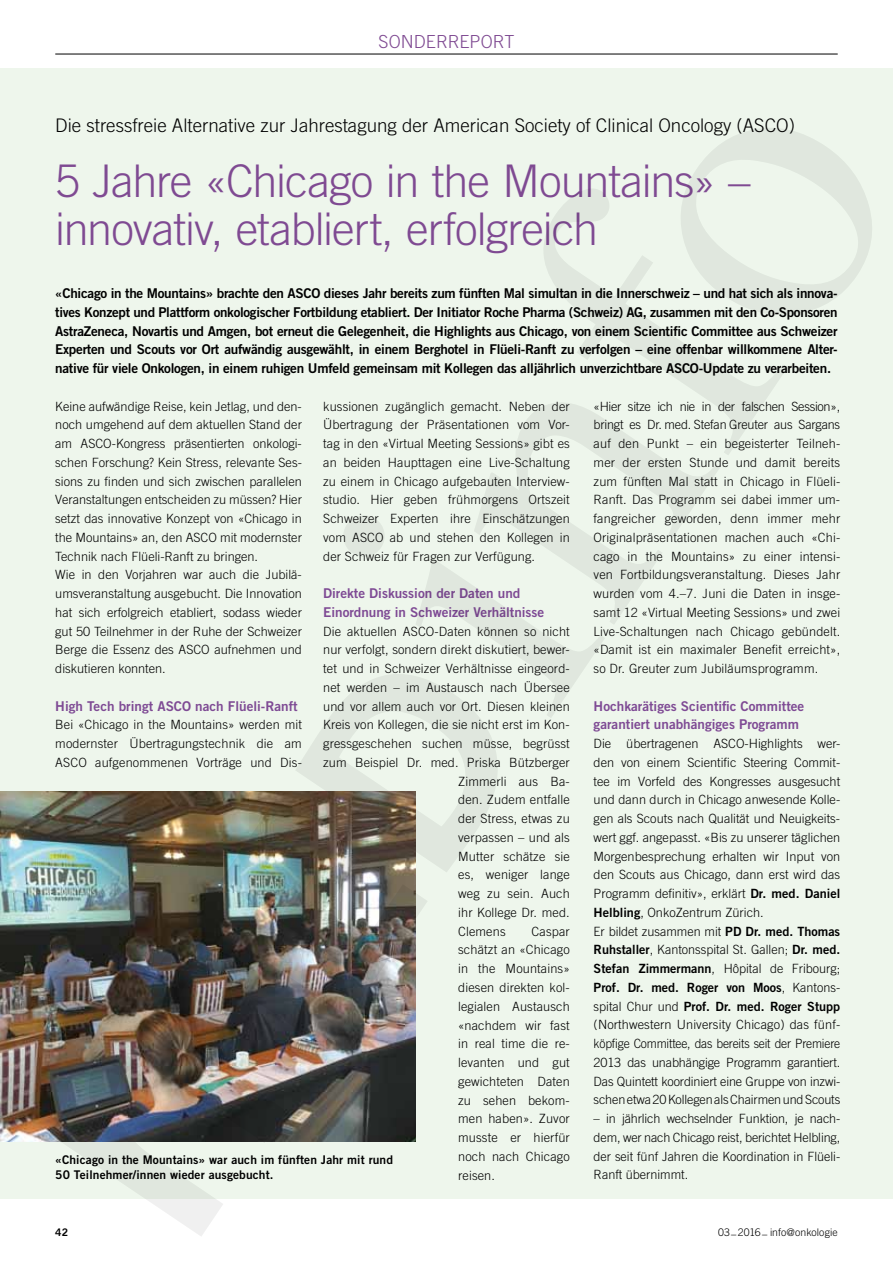
<style>
.page{position:relative;width:893px;height:1263px;background:#fff}
.page>*{position:absolute;margin:0;border:0;box-sizing:border-box;transform-origin:0 0}
.t1{font:300 45px/48px "Trade Gothic LT";letter-spacing:-.02em;color:#7f4a92}
.t2{font:300 18.75px "Trade Gothic LT";color:#000}
.t3{font:300 18px "Trade Gothic LT";color:#7f4a92}
.t4{font:13.5px/18.8px "Trade Gothic LT Bold Two";letter-spacing:-.02em;color:#000;text-align:justify}
.t5{font:13.5px/18.8px "Trade Gothic LT Bold Two";color:#7e4a94}
.t6{font:300 12.75px/18.8px "Trade Gothic LT";color:#000;text-align:justify}
.t7{font:12.75px/18.8px "Trade Gothic LT Bold Two";color:#000}
.t8{font:12px/15px "Trade Gothic LT Bold Two";letter-spacing:.01em;color:#000}
.t9{font:300 10.5px "Trade Gothic LT";letter-spacing:.01em;color:#000}
.t10{font:10.5px "Trade Gothic LT Bold Two";color:#000}
.s1{font-size:12.75px}
.s2{font-family:"Trade Gothic LT Bold Two";font-weight:400}
.s3{font-family:"Trade Gothic LT";font-weight:300}
</style>
<div class="page">
<div style="left:0;top:68px;width:893px;height:1130px;background:#eef6ec"></div>
<img style="left:0;top:792px;width:49px;height:350px">
<svg style="left:344px;top:128px;width:528px;height:590px"></svg>
<img style="left:49px;top:658px;width:461px;height:578px">
<hr style="left:55px;top:54px;width:783px;height:1px;background:#000">
<h3 class="t3" style="left:378px;top:31px;width:47px">sonderre</h3>
<h3 class="t3" style="left:469px;top:31px;width:24px">port</h3>
<h2 class="t2" style="left:55px;top:114px;width:741px">Die stressfreie Alternative zur Jahrestagung der American Society of Clinical Oncology (ASCO)</h2>
<h1 class="t1" style="left:55px;top:156px;width:697px">5 Jahre «Chicago in the Mountains» – innovativ, etabliert, erfolgreich</h1>
<p class="t4" style="left:55px;top:284px;width:784px"><span class="s1">«</span>Chicago in the Mountains» brachte den ASCO dieses Jahr bereits zum fünften Mal simultan in die Innerschweiz – und hat sich als innova&shy;tives Konzept und Plattform onkologischer Fortbildung etabliert. Der Initiator Roche Pharma (Schweiz) AG, zusammen mit den Co-Sponsoren AstraZeneca, Novartis und Amgen, bot erneut die Gelegenheit, die Highlights aus Chicago, von einem Scientific Committee aus Schweizer Experten und Scouts vor Ort aufwändig ausgewählt, in einem Berghotel in Flüeli-Ranft zu verfolgen – eine offenbar willkommene Alter&shy;native für viele Onkologen, in einem ruhigen Umfeld gemeinsam mit Kollegen das alljährlich unverzichtbare ASCO-Update zu verarbeiten.</p>
<p class="t6" style="left:323px;top:396px;width:248px">kussionen zugänglich gemacht. Neben der Übertragung der Präsentationen vom Vor&shy;tag in den «Virtual Meeting Sessions» gibt es an beiden Haupttagen eine Live-Schaltung zu einem in Chicago aufgebauten Interview&shy;studio. Hier geben frühmorgens Ortszeit Schweizer Experten ihre Einschätzungen vom ASCO ab und stehen den Kollegen in der Schweiz für Fragen zur Verfügung.</p>
<p class="t5" style="left:323px;top:584px;width:223px">Direkte Diskussion der Daten und<br>Einordnung in Schweizer Verhältnisse</p>
<p class="t6" style="left:323px;top:621px;width:248px">Die aktuellen ASCO-Daten können so nicht</p>
<p class="t6" style="left:323px;top:640px;width:248px">nur verfolgt, sondern direkt diskutiert, bewer-</p>
<p class="t6" style="left:323px;top:659px;width:248px">tet und in Schweizer Verhältnisse eingeord-</p>
<p class="t6" style="left:323px;top:678px;width:248px">net werden – im Austausch nach Übersee</p>
<p class="t6" style="left:323px;top:696px;width:248px">und vor allem auch vor Ort. Diesen kleinen</p>
<p class="t6" style="left:323px;top:715px;width:248px">Kreis von Kollegen, die sie nicht erst im Kon-</p>
<p class="t6" style="left:323px;top:734px;width:248px">gressgeschehen suchen müsse, begrüsst</p>
<p class="t6" style="left:323px;top:753px;width:248px">zum Beispiel Dr. med. Priska Bützberger</p>
<p class="t6" style="left:458px;top:771px;width:113px">Zimmerli aus Ba-</p>
<p class="t6" style="left:458px;top:790px;width:113px">den. Zudem entfalle</p>
<p class="t6" style="left:458px;top:809px;width:113px">der Stress, etwas zu</p>
<p class="t6" style="left:458px;top:828px;width:113px">verpassen – und als</p>
<p class="t6" style="left:458px;top:846px;width:113px">Mutter schätze sie</p>
<p class="t6" style="left:458px;top:865px;width:113px">es, weniger lange</p>
<p class="t6" style="left:458px;top:884px;width:113px">weg zu sein. Auch</p>
<p class="t6" style="left:458px;top:903px;width:113px">ihr Kollege Dr. med.</p>
<p class="t6" style="left:458px;top:922px;width:49px">Clemens</p>
<p class="t6" style="left:55px;top:396px;width:248px;text-align:left">Keine aufwändige Reise, kein Jetlag, und den&shy;noch umgehend auf dem aktuellen Stand der am ASCO-Kongress präsentierten onkologi&shy;schen Forschung? Kein Stress, relevante Ses&shy;sions zu finden und sich zwischen parallelen Veranstaltungen entscheiden zu müssen? Hier setzt das innovative Konzept von «Chicago in the Mountains» an, den ASCO mit modernster Technik nach Flüeli-Ranft zu bringen.<br>Wie in den Vorjahren war auch die Jubilä&shy;umsveranstaltung ausgebucht. Die Innovation hat sich erfolgreich etabliert, sodass wieder gut 50 Teilnehmer in der Ruhe der Schweizer Berge die Essenz des ASCO aufnehmen und diskutieren konnten.</p>
<p class="t5" style="left:55px;top:696px;width:244px">High Tech bringt ASCO nach Flüeli-Ranft</p>
<p class="t6" style="left:55px;top:715px;width:248px">Bei «Chicago in the Mountains» werden mit modernster Übertragungstechnik die am ASCO aufgenommenen Vorträge und Dis-</p>
<p class="t6" style="left:594px;top:397px;width:248px">«Hier sitze ich nie in der falschen Session», bringt es Dr. med. Stefan Greuter aus Sargans auf den Punkt – ein begeisterter Teilneh&shy;mer der ersten Stunde und damit bereits zum fünften Mal statt in Chicago in Flüeli-Ranft. Das Programm sei dabei immer um&shy;fangreicher geworden, denn immer mehr Originalpräsentationen machen auch «Chi&shy;cago in the Mountains» zu einer intensi&shy;ven Fortbildungsveranstaltung. Dieses Jahr wurden vom 4.–7. Juni die Daten in insge&shy;samt 12 «Virtual Meeting Sessions» und zwei Live-Schaltungen nach Chicago gebündelt. «Damit ist ein maximaler Benefit erreicht», so Dr. Greuter zum Jubiläumsprogramm.</p>
<p class="t5" style="left:594px;top:696px;width:212px">Hochkarätiges Scientific Committee garantiert unabhängiges Programm</p>
<p class="t6" style="left:594px;top:734px;width:248px;text-align:left">Die übertragenen ASCO-Highlights wer&shy;den von einem Scientific Steering Commit&shy;tee im Vorfeld des Kongresses ausgesucht und dann durch in Chicago anwesende Kolle&shy;gen als Scouts nach Qualität und N euigkeits&shy;wert ggf. angepasst. «Bis zu unserer täglichen Morgenbesprechung erhalten wir Input von den Scouts aus Chicago, dann erst wird das Programm definitiv», erklärt <span class="s2">Dr. med. Daniel Helbling</span>, OnkoZentrum Zürich.<br>Er bildet zusammen mit <span class="s2">PD Dr. med. Thomas Ruhstaller</span>, Kantonsspital St. Gallen; <span class="s2">Dr. med.<br>Stefan Zimmermann</span>, Hôpital de Fribourg;</p>
<p class="t7" style="left:594px;top:978px;width:248px">Prof. Dr. med. Roger von Moos<span class="s3">, Kantons&shy;spital Chur und</span> Prof. Dr. med. Roger Stupp</p>
<p class="t6" style="left:594px;top:1015px;width:248px">(N orthwestern University Chicago) das fünf&shy;köpfige Committee, das bereits seit der Premiere 2013 das unabhängige Programm garantiert.<br>Das Quintett koordiniert eine Gruppe von inzwi&shy;schen etwa 20 Kollegen als Chairmen und Scouts</p>
<p class="t6" style="left:594px;top:1109px;width:248px">– in jährlich wechselnder Funktion, je nach&shy;dem, wer nach Chicago reist, berichtet Helbling, der seit fünf Jahren die Koordination in Flüeli-Ranft übernimmt.</p>
<p class="t6" style="left:458px;top:922px;width:113px;text-indent:73px">Caspar schätzt an «Chicago in the Mountains» diesen direkten kol&shy;legialen Austausch «nachdem wir fast in real time die re&shy;levanten und gut gewichteten Daten zu sehen bekom&shy;men haben». Zuvor musste er hierfür noch nach Chicago reisen.</p>
<p class="t8" style="left:55px;top:1152px;width:339px">«Chicago in the Mountains» war auch im fünften Jahr mit rund<br>50 Teilnehmer/innen wieder ausgebucht.</p>
<p class="t10" style="left:55px;top:1225px;width:14px">42</p>
<p class="t9" style="left:718px;top:1226px;width:121px">03_2016_ info@onkologie</p>
</div>
